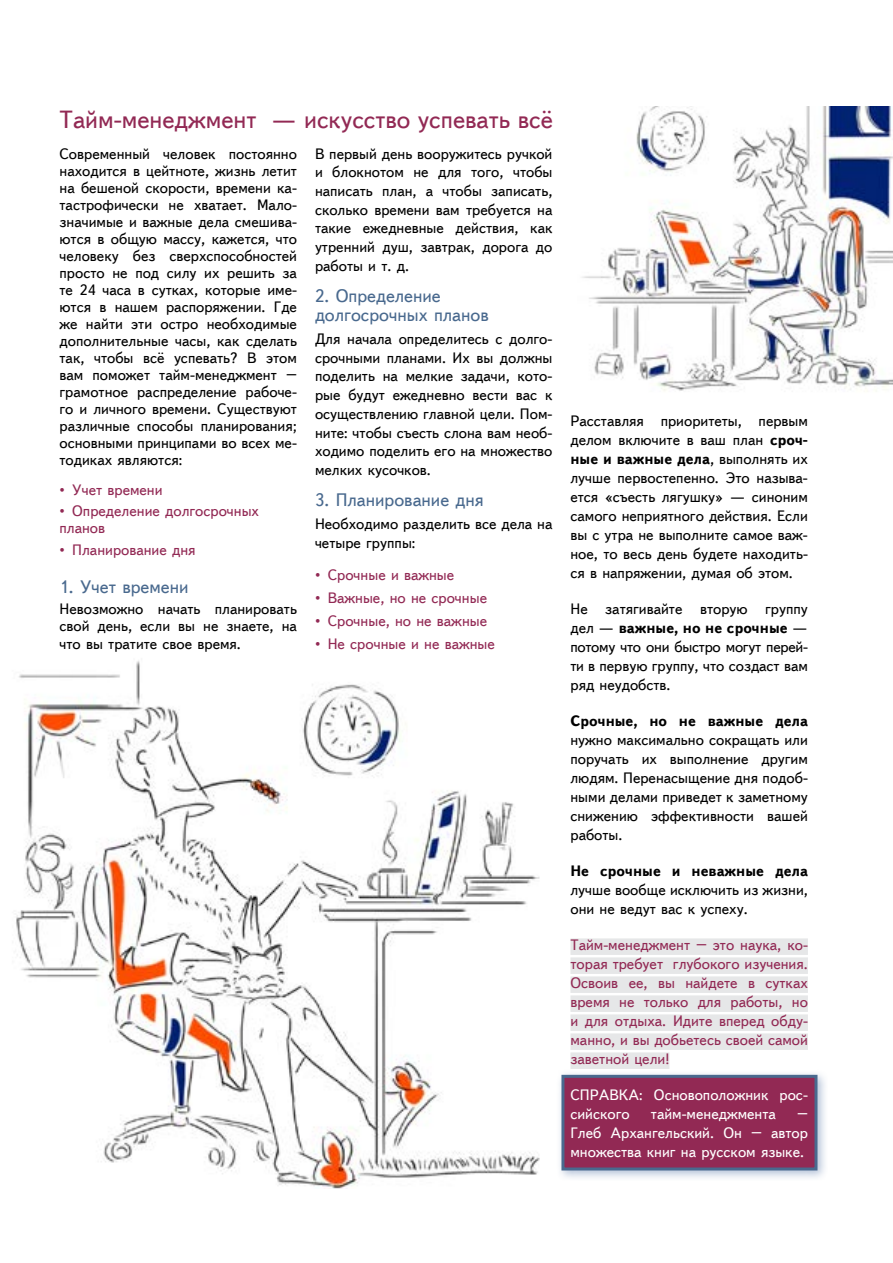
<style>
.page{position:relative;width:893px;height:1263px;background:#fff}
.page>*{position:absolute;margin:0;border:0;box-sizing:border-box;transform-origin:0 0}
.t1{font:24.75px "Text Book CTT";color:#922954}
.t2{font:18px/18.8px "Text Book CTT";color:#49698e}
.t3{font:15px/17.1px "Text Book CTT";color:#000;text-align:justify}
.t4{font:15px/19px "Text Book CTT";color:#922954}
.t5{font:15px/19px "Text Book CTT";color:#fff}
.t6{font:15px "AXP Text Book C Bold";color:#000}
.s1{font-family:"AXP Text Book C Bold"}
.s2{font-family:"Text Book CTT"}
</style>
<div class="page">
<svg style="left:560px;top:1073px;width:265px;height:105px"></svg>
<div style="left:561px;top:1075px;width:256px;height:95px;background:#922954;border:3px solid #49698e"></div>
<img style="left:16px;top:660px;width:524px;height:528px">
<img style="left:582px;top:106px;width:311px;height:285px">
<div style="left:570px;top:938px;width:238px;height:17px;background:#e6e7e8"></div>
<div style="left:570px;top:957px;width:238px;height:17px;background:#e6e7e8"></div>
<div style="left:570px;top:976px;width:238px;height:17px;background:#e6e7e8"></div>
<div style="left:570px;top:995px;width:238px;height:17px;background:#e6e7e8"></div>
<div style="left:570px;top:1014px;width:238px;height:17px;background:#e6e7e8"></div>
<div style="left:570px;top:1033px;width:238px;height:17px;background:#e6e7e8"></div>
<div style="left:570px;top:1052px;width:99px;height:17px;background:#e6e7e8"></div>
<h1 class="t1" style="left:60px;top:106px;width:495px">Тайм-менеджмент — искусство успевать всё</h1>
<p class="t3" style="left:315px;top:144px;width:239px;line-height:18.8px">В первый день вооружитесь ручкой и блокнотом не для того, чтобы написать план, а чтобы записать, сколько времени вам требуется на такие ежедневные действия, как утренний душ, завтрак, дорога до работы и т. д.</p>
<p class="t2" style="left:315px;top:287px;width:175px">2. Определение долгосрочных планов</p>
<p class="t3" style="left:315px;top:330px;width:239px;line-height:18.8px">Для начала определитесь с долго&shy;срочными планами. Их вы должны поделить на мелкие задачи, кото&shy;рые будут ежедневно вести вас к осуществлению главной цели. Пом&shy;ните: чтобы съесть слона вам необ&shy;ходимо поделить его на множество мелких кусочков.</p>
<p class="t2" style="left:315px;top:491px;width:170px">3. Планирование дня</p>
<p class="t3" style="left:315px;top:515px;width:239px;line-height:18.8px">Необходимо разделить все дела на четыре группы:</p>
<p class="t4" style="left:315px;top:565px;width:141px">• Срочные и важные</p>
<p class="t4" style="left:315px;top:588px;width:174px">• Важные, но не срочные</p>
<p class="t4" style="left:315px;top:611px;width:174px">• Срочные, но не важные</p>
<p class="t4" style="left:315px;top:634px;width:181px">• Не срочные и не важные</p>
<p class="t3" style="left:60px;top:145px;width:239px">Современный человек постоянно находится в цейтноте, жизнь летит на бешеной скорости, времени ка&shy;тастрофически не хватает. Мало&shy;значимые и важные дела смешива&shy;ются в общую массу, кажется, что человеку без сверхспособностей просто не под силу их решить за те 24 часа в сутках, которые име&shy;ются в нашем распоряжении. Где же найти эти остро необходимые дополнительные часы, как сделать так, чтобы всё успевать? В этом вам поможет тайм-менеджмент – грамотное распределение рабоче&shy;го и личного времени. Существуют различные способы планирования; основными принципами во всех ме&shy;тодиках являются:</p>
<p class="t4" style="left:60px;top:481px;width:105px">• Учет времени</p>
<p class="t4" style="left:60px;top:503px;width:201px;line-height:17.1px">• Определение долгосрочных планов</p>
<p class="t4" style="left:60px;top:540px;width:138px">• Планирование дня</p>
<p class="t2" style="left:60px;top:578px;width:131px">1. Учет времени</p>
<p class="t3" style="left:60px;top:601px;width:239px">Невозможно начать планировать свой день, если вы не знаете, на что вы тратите свое время.</p>
<p class="t3" style="left:570px;top:411px;width:239px;line-height:19px">Расставляя приоритеты, первым делом включите в ваш план <span class="s1">сроч-</span></p>
<p class="t6" style="left:570px;top:450px;width:239px">ные и важные дела<span class="s2">, выполнять их</span></p>
<p class="t3" style="left:570px;top:468px;width:239px;line-height:19px">лучше первостепенно. Это называ&shy;ется «съесть лягушку» — синоним самого неприятного действия. Если вы с утра не выполните самое важ&shy;ное, то весь день будете находить&shy;ся в напряжении, думая об этом.</p>
<p class="t3" style="left:570px;top:600px;width:239px">Не затягивайте вторую группу</p>
<p class="t6" style="left:570px;top:619px;width:239px"><span class="s2">дел —</span> важные, но не срочные <span class="s2">—</span></p>
<p class="t3" style="left:570px;top:637px;width:239px;line-height:19px">потому что они быстро могут перей&shy;ти в первую группу, что создаст вам ряд неудобств.</p>
<p class="t6" style="left:570px;top:712px;width:239px">Срочные, но не важные дела</p>
<p class="t3" style="left:570px;top:730px;width:239px;line-height:19px">нужно максимально сокращать или поручать их выполнение другим людям. Перенасыщение дня подоб&shy;ными делами приведет к заметному снижению эффективности вашей работы.</p>
<p class="t6" style="left:570px;top:862px;width:239px">Не срочные и неважные дела</p>
<p class="t3" style="left:570px;top:880px;width:239px;line-height:19px">лучше вообще исключить из жизни, они не ведут вас к успеху.</p>
<p class="t4" style="left:570px;top:935px;width:239px;text-align:justify">Тайм-менеджмент – это наука, ко&shy;торая требует глубокого изучения.<br>Освоив ее, вы найдете в сутках время не только для работы, но и для отдыха. Идите вперед обду&shy;манно, и вы добьетесь своей самой заветной цели!</p>
<p class="t5" style="left:570px;top:1085px;width:239px">СПРАВКА: Основоположник рос&shy;сийского</p>
<p class="t5" style="left:651px;top:1104px;width:126px">тайм-менеджмента</p>
<p class="t5" style="left:570px;top:1104px;width:239px;text-align:justify;text-indent:227px">– Глеб Архангельский. Он – автор множества книг на русском языке.</p>
</div>
